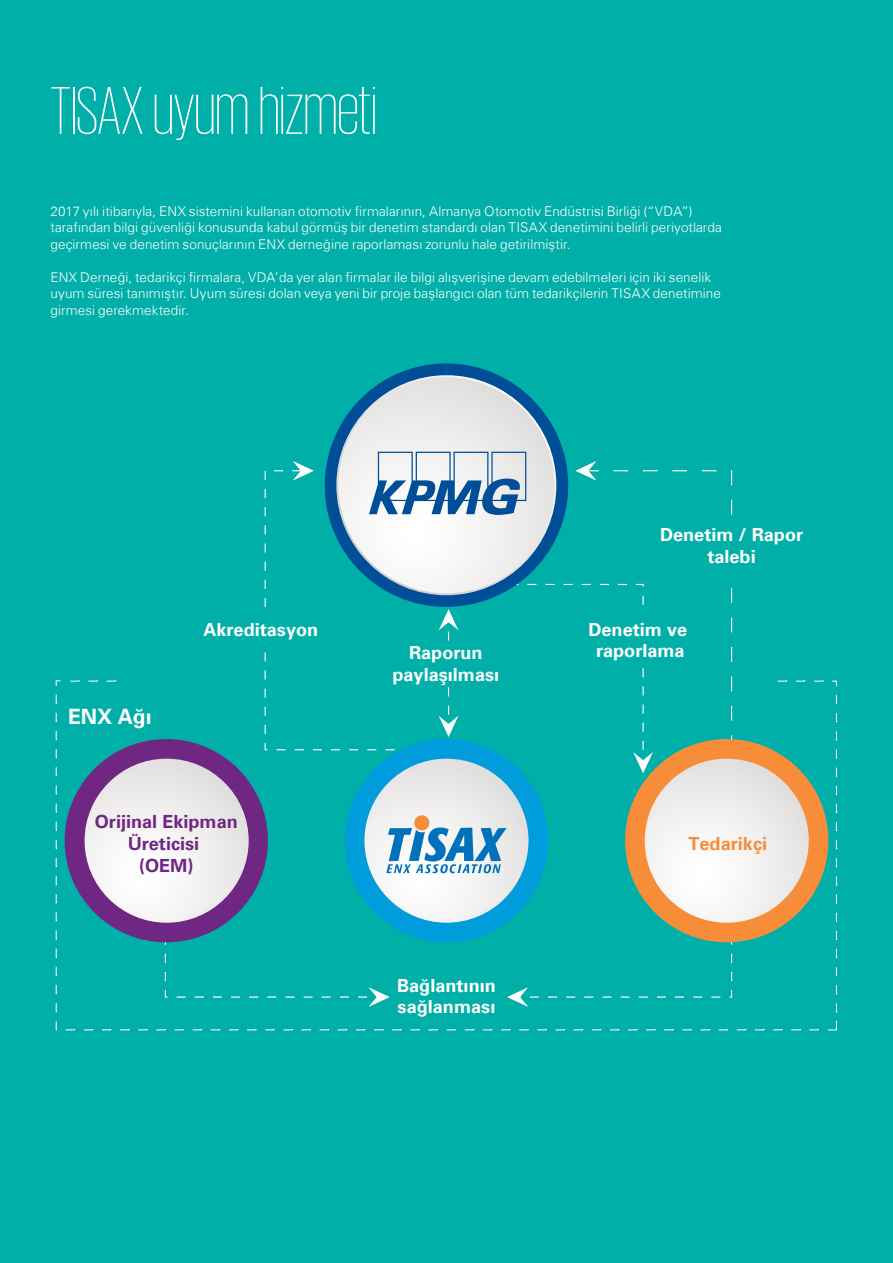
<style>
.page{position:relative;width:893px;height:1263px;background:#00afa8}
.page>*{position:absolute;margin:0;border:0;box-sizing:border-box;transform-origin:0 0}
.t1{font:200 69px "KPMG";letter-spacing:-.005em;color:#fff}
.t2{font:700 21.15px "Universfor KPMG";letter-spacing:.005em;color:#fff}
.t3{font:700 18.15px/21.8px "Universfor KPMG";color:#fff}
.t4{font:700 18.15px/21.8px "Universfor KPMG";color:#702784;text-align:center}
.t5{font:700 18.15px "Universfor KPMG";color:#f78d39}
.t6{font:300 13.5px/16.5px "Universfor KPMG";letter-spacing:.005em;color:#fff}
</style>
<div class="page">
<svg style="left:55px;top:680px;width:782px;height:351px"></svg>
<div style="left:345px;top:739px;width:203px;height:203px;background:#009cdc;border-radius:50%"></div>
<div style="left:364px;top:759px;width:164px;height:164px;background:#ebeae9;border-radius:82px"></div>
<svg style="left:164px;top:827px;width:569px;height:180px"></svg>
<div style="left:414px;top:815px;width:15px;height:15px;background:#f78d39;border-radius:50%"></div>
<div style="left:65px;top:739px;width:203px;height:203px;background:#702784;border-radius:50%"></div>
<div style="left:85px;top:759px;width:164px;height:164px;background:linear-gradient(to bottom,#e6e5e4,#f8f7f8);border-radius:82px"></div>
<div style="left:625px;top:739px;width:203px;height:203px;background:#f78d39;border-radius:50%"></div>
<div style="left:645px;top:759px;width:164px;height:164px;background:linear-gradient(to right,#f9f8f8,#e8e6e4);border-radius:82px"></div>
<svg style="left:264px;top:363px;width:469px;height:410px"></svg>
<h1 class="t1" style="left:50px;top:78px;width:328px">TISAX uyum hizmeti</h1>
<p class="t6" style="left:50px;top:203px;width:673px">2017 yılı itibarıyla, ENX sistemini kullanan otomotiv firmalarının, Almanya Otomotiv Endüstrisi Birliği (“VDA”) tarafından bilgi güvenliği konusunda kabul görmüş bir denetim standardı olan TISAX denetimini belirli periyotlarda geçirmesi ve denetim sonuçlarının ENX derneğine raporlaması zorunlu hale getirilmiştir.</p>
<p class="t6" style="left:50px;top:269px;width:672px">ENX Derneği, tedarikçi firmalara, VDA’da yer alan firmalar ile bilgi alışverişine devam edebilmeleri için iki senelik uyum süresi tanımıştır. Uyum süresi dolan veya yeni bir proje başlangıcı olan tüm tedarikçilerin TISAX denetimine girmesi gerekmektedir.</p>
<h2 class="t2" style="left:68px;top:703px;width:85px">ENX Ağı</h2>
<h3 class="t3" style="left:204px;top:618px;width:116px">Akreditasyon</h3>
<h3 class="t4" style="left:95px;top:811px;width:144px">Orijinal Ekipman<br>Üreticisi<br>(OEM)</h3>
<h3 class="t3" style="left:660px;top:524px;width:145px;text-align:center">Denetim / Rapor talebi</h3>
<h3 class="t3" style="left:588px;top:618px;width:100px">Denetim ve</h3>
<h3 class="t3" style="left:409px;top:641px;width:75px">Raporun</h3>
<h3 class="t3" style="left:596px;top:640px;width:90px">raporlama</h3>
<h3 class="t3" style="left:392px;top:663px;width:108px">paylaşılması</h3>
<h3 class="t3" style="left:397px;top:974px;width:100px">Bağlantının sağlanması</h3>
<h3 class="t5" style="left:688px;top:833px;width:80px">Tedarikçi</h3>
</div>
